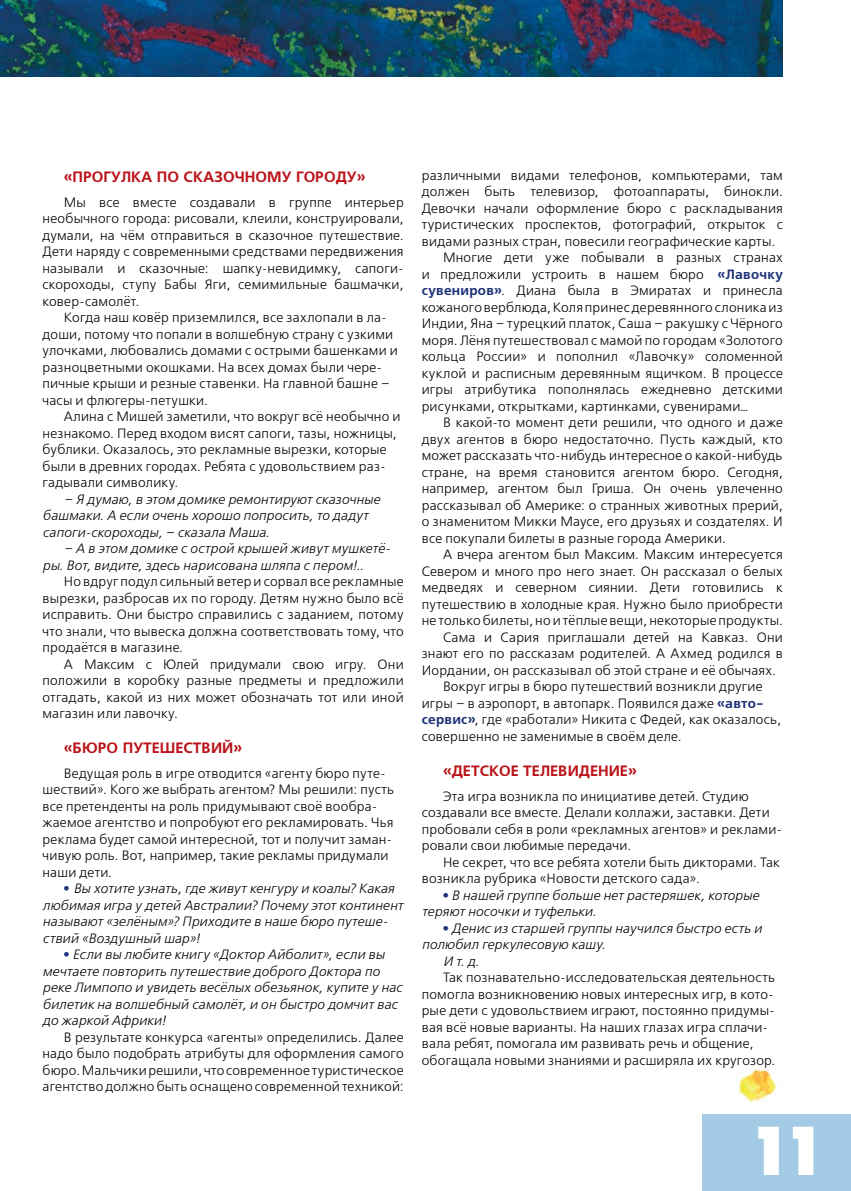
<style>
.page{position:relative;width:851px;height:1191px;background:#fff}
.page>*{position:absolute;margin:0;border:0;box-sizing:border-box;transform-origin:0 0}
.t1{font:800 69px "Bauhaus C";color:#fff}
.t2{font:700 15px "Free Set C";color:#ba141a}
.t3{font:13.5px/16.5px "Free Set C";letter-spacing:.015em;color:#000}
.t4{font:italic 13.5px/16.5px "Free Set C";letter-spacing:.015em;color:#000}
.s1{font-weight:700;font-style:normal;color:#1e3379}
.s2{font-weight:700;color:#1e3379}
</style>
<div class="page">
<div style="left:702px;top:1114px;width:148px;height:77px;background:#a4cbe6"></div>
<img style="left:736px;top:1069px;width:41px;height:34px">
<img style="left:0;top:0;width:782px;height:77px">
<p class="t2" style="left:64px;top:168px;width:303px">«ПРОГУЛКА ПО СКАЗОЧНОМУ ГОРОДУ»</p>
<p class="t3" style="left:43px;top:194px;width:362px;text-align:justify;text-indent:21px">Мы все вместе создавали в группе интерьер необычного города: рисовали, клеили, конструировали, думали, на чём отправиться в сказочное путешествие.<br>Дети наряду с современными средствами передвижения называли и сказочные: шапку-невидимку, сапоги&shy;скороходы, ступу Бабы Яги, семимильные башмачки, ковер-самолёт.</p>
<p class="t3" style="left:43px;top:310px;width:357px;text-indent:21px">Когда наш ковёр приземлился, все захлопали в ла&shy;доши, потому что попали в волшебную страну с узкими улочками, любовались домами с острыми башенками и разноцветными окошками. На всех домах были чере&shy;пичные крыши и резные ставенки. На главной башне – часы и флюгеры-петушки.</p>
<p class="t3" style="left:43px;top:409px;width:359px;text-indent:21px">Алина с Мишей заметили, что вокруг всё необычно и незнакомо. Перед входом висят сапоги, тазы, ножницы, бублики. Оказалось, это рекламные вырезки, которые были в древних городах. Ребята с удовольствием раз&shy;гадывали символику.</p>
<p class="t4" style="left:43px;top:491px;width:339px;text-indent:21px">– Я думаю, в этом домике ремонтируют сказочные башмаки. А если очень хорошо попросить, то дадут сапоги-скороходы, – сказала Маша.</p>
<p class="t4" style="left:43px;top:541px;width:349px;text-indent:21px">– А в этом домике с острой крышей живут мушкетё&shy;ры. Вот, видите, здесь нарисована шляпа с пером!..</p>
<p class="t3" style="left:43px;top:574px;width:362px;text-align:justify;text-indent:21px">Но вдруг подул сильный ветер и сорвал все рекламные вырезки, разбросав их по городу. Детям нужно было всё исправить. Они быстро справились с заданием, потому что знали, что вывеска должна соответствовать тому, что продаётся в магазине.</p>
<p class="t3" style="left:43px;top:656px;width:362px;text-align:justify;text-indent:21px">А Максим с Юлей придумали свою игру. Они положили в коробку разные предметы и предложили отгадать, какой из них может обозначать тот или иной магазин или лавочку.</p>
<p class="t2" style="left:64px;top:739px;width:180px">«БЮРО ПУТЕШЕСТВИЙ»</p>
<p class="t3" style="left:43px;top:765px;width:353px;text-indent:21px">Ведущая роль в игре отводится «агенту бюро путе&shy;шествий». Кого же выбрать агентом? Мы решили: пусть все претенденты на роль придумывают своё вообра&shy;жаемое агентство и попробуют его рекламировать. Чья реклама будет самой интересной, тот и получит заман&shy;чивую роль. Вот, например, такие рекламы придумали наши дети.</p>
<p class="t4" style="left:43px;top:881px;width:362px;text-indent:21px"><span class="s1">•</span> Вы хотите узнать, где живут кенгуру и коалы? Какая любимая игра у детей Австралии? Почему этот континент называют «зелёным»? Приходите в наше бюро путеше&shy;ствий «Воздушный шар»!</p>
<p class="t4" style="left:43px;top:947px;width:361px;text-indent:21px"><span class="s1">•</span> Если вы любите книгу «Доктор Айболит», если вы мечтаете повторить путешествие доброго Доктора по реке Лимпопо и увидеть весёлых обезьянок, купите у нас билетик на волшебный самолёт, и он быстро домчит вас до жаркой Африки!</p>
<p class="t3" style="left:43px;top:1029px;width:362px;text-align:justify;text-indent:21px">В результате конкурса «агенты» определились. Далее надо было подобрать атрибуты для оформления самого бюро. Мальчики решили, что современное туристическое агентство должно быть оснащено современной техникой:</p>
<p class="t3" style="left:421px;top:167px;width:362px">различными видами телефонов, компьютерами, там</p>
<p class="t3" style="left:421px;top:184px;width:362px">должен быть телевизор, фотоаппараты, бинокли.</p>
<p class="t3" style="left:421px;top:200px;width:362px">Девочки начали оформление бюро с раскладывания</p>
<p class="t3" style="left:421px;top:217px;width:362px">туристических проспектов, фотографий, открыток с</p>
<p class="t3" style="left:421px;top:233px;width:355px">видами разных стран, повесили географические карты.</p>
<p class="t3" style="left:443px;top:250px;width:341px">Многие дети уже побывали в разных странах</p>
<p class="t3" style="left:421px;top:266px;width:362px">и предложили устроить в нашем бюро <span class="s2">«Лавочку</span></p>
<p class="t3" style="left:421px;top:283px;width:362px"><span class="s2">сувениров»</span>. Диана была в Эмиратах и принесла</p>
<p class="t3" style="left:421px;top:299px;width:362px">кожаного верблюда, Коля принес деревянного слоника из</p>
<p class="t3" style="left:421px;top:316px;width:362px">Индии, Яна – турецкий платок, Саша – ракушку с Чёрного</p>
<p class="t3" style="left:421px;top:332px;width:362px">моря. Лёня путешествовал с мамой по городам «Золотого</p>
<p class="t3" style="left:421px;top:349px;width:362px">кольца России» и пополнил «Лавочку» соломенной</p>
<p class="t3" style="left:421px;top:365px;width:362px">куклой и расписным деревянным ящичком. В процессе</p>
<p class="t3" style="left:421px;top:382px;width:362px">игры атрибутика пополнялась ежедневно детскими</p>
<p class="t3" style="left:421px;top:398px;width:328px">рисунками, открытками, картинками, сувенирами…</p>
<p class="t3" style="left:443px;top:415px;width:341px">В какой-то момент дети решили, что одного и даже</p>
<p class="t3" style="left:421px;top:431px;width:362px">двух агентов в бюро недостаточно. Пусть каждый, кто</p>
<p class="t3" style="left:421px;top:448px;width:362px">может рассказать что-нибудь интересное о какой-нибудь</p>
<p class="t3" style="left:421px;top:464px;width:362px">стране, на время становится агентом бюро. Сегодня,</p>
<p class="t3" style="left:421px;top:481px;width:362px">например, агентом был Гриша. Он очень увлеченно</p>
<p class="t3" style="left:421px;top:497px;width:362px">рассказывал об Америке: о странных животных прерий,</p>
<p class="t3" style="left:421px;top:514px;width:362px">о знаменитом Микки Маусе, его друзьях и создателях. И</p>
<p class="t3" style="left:421px;top:530px;width:305px">все покупали билеты в разные города Америки.</p>
<p class="t3" style="left:443px;top:547px;width:341px">А вчера агентом был Максим. Максим интересуется</p>
<p class="t3" style="left:421px;top:563px;width:362px">Севером и много про него знает. Он рассказал о белых</p>
<p class="t3" style="left:421px;top:580px;width:362px">медведях и северном сиянии. Дети готовились к</p>
<p class="t3" style="left:421px;top:596px;width:362px">путешествию в холодные края. Нужно было приобрести</p>
<p class="t3" style="left:421px;top:613px;width:362px">не только билеты, но и тёплые вещи, некоторые продукты.</p>
<p class="t3" style="left:443px;top:629px;width:341px">Сама и Сария приглашали детей на Кавказ. Они</p>
<p class="t3" style="left:421px;top:646px;width:362px">знают его по рассказам родителей. А Ахмед родился в</p>
<p class="t3" style="left:421px;top:662px;width:356px">Иордании, он рассказывал об этой стране и её обычаях.</p>
<p class="t3" style="left:443px;top:679px;width:321px">Вокруг игры в бюро путешествий возникли другие</p>
<p class="t3" style="left:421px;top:695px;width:343px">игры – в аэропорт, в автопарк. Появился даже <span class="s2">«авто-</span></p>
<p class="t3" style="left:421px;top:712px;width:361px"><span class="s2">сервис»</span>, где «работали» Никита с Федей, как оказалось,</p>
<p class="t3" style="left:421px;top:728px;width:261px">совершенно не заменимые в своём деле.</p>
<p class="t2" style="left:443px;top:762px;width:195px">«ДЕТСКОЕ ТЕЛЕВИДЕНИЕ»</p>
<p class="t3" style="left:421px;top:788px;width:362px;text-indent:21px">Эта игра возникла по инициативе детей. Студию создавали все вместе. Делали коллажи, заставки. Дети пробовали себя в роли «рекламных агентов» и реклами&shy;ровали свои любимые передачи.</p>
<p class="t3" style="left:421px;top:854px;width:359px;text-indent:21px">Не секрет, что все ребята хотели быть дикторами. Так возникла рубрика «Новости детского сада».</p>
<p class="t4" style="left:421px;top:887px;width:339px;text-indent:21px"><span class="s1">•</span> В нашей группе больше нет растеряшек, которые теряют носочки и туфельки.</p>
<p class="t4" style="left:443px;top:920px;width:320px"><span class="s1">•</span> Денис из старшей группы научился быстро есть и</p>
<p class="t4" style="left:421px;top:937px;width:185px">полюбил геркулесовую кашу.</p>
<p class="t4" style="left:443px;top:953px;width:37px">И т. д.</p>
<p class="t3" style="left:421px;top:970px;width:355px;text-indent:21px">Так познавательно-исследовательская деятельность помогла возникновению новых интересных игр, в кото&shy;рые дети с удовольствием играют, постоянно придумы&shy;вая всё новые варианты. На наших глазах игра сплачи&shy;вала ребят, помогала им развивать речь и общение, обогащала новыми знаниями и расширяла их кругозор.</p>
<h1 class="t1" style="left:748px;top:1109px;width:78px">11</h1>
</div>
